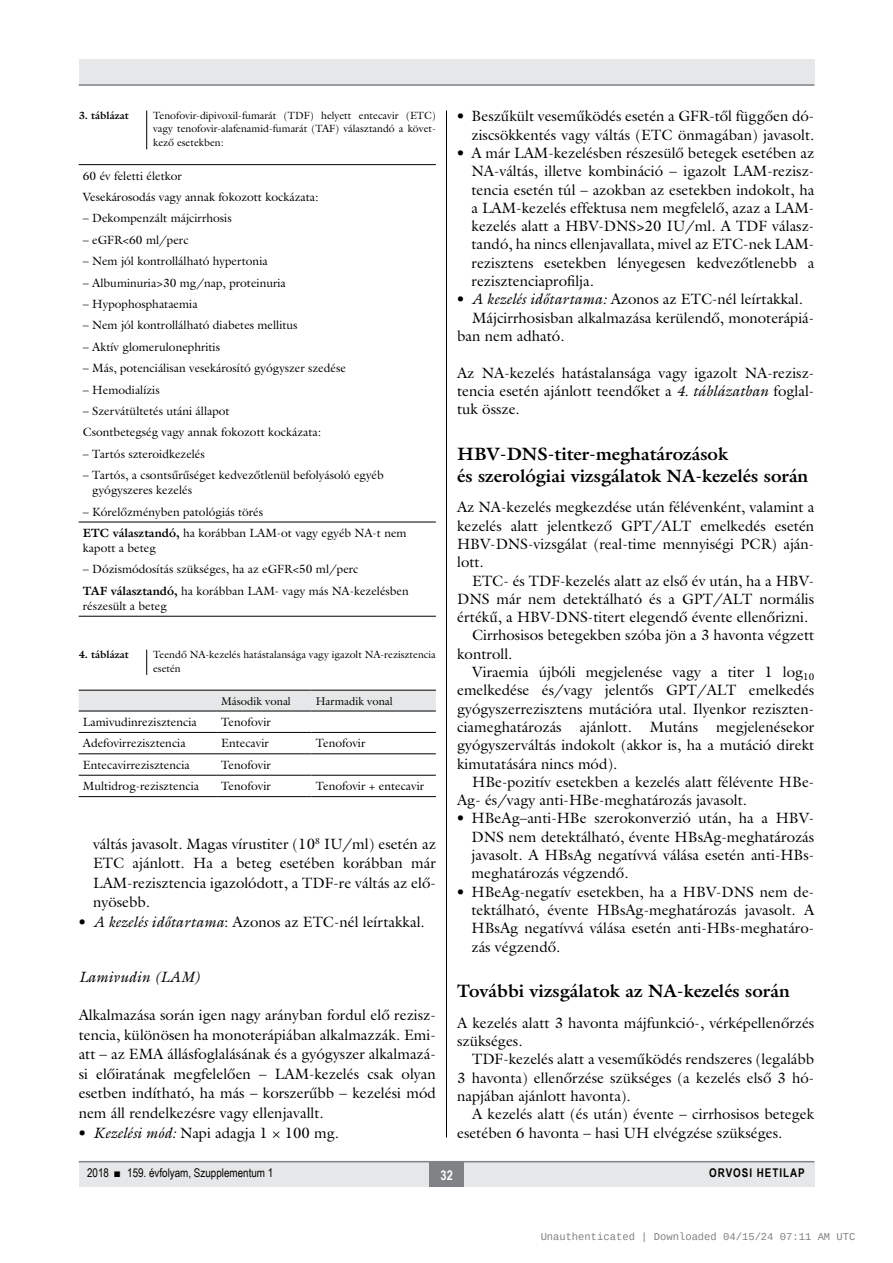
<style>
.page{position:relative;width:893px;height:1263px;background:#fff}
.page>*{position:absolute;margin:0;border:0;box-sizing:border-box;transform-origin:0 0}
.alcimbold{font:700 18px/21.9px "Galliard Reg";color:#000}
.Body_tompa{font:15px/18.3px "Galliard Reg";color:#000;text-align:justify}
.Body_Text{font:15px/18.3px "Galliard Reg";color:#000}
.cim_3{font:italic 15px "Galliard Reg";color:#000}
.t1{font:700 13.5px "Arial Narrow";color:#fff}
.tabla{font:12px/15px "Galliard Reg";color:#000}
.t2{font:12px "Arial Narrow";color:#000}
.t3{font:700 12px "Arial Narrow";letter-spacing:.08em;color:#000}
.tablafej{font:11.25px "Galliard Reg";color:#000}
.kepalairas2{font:10.5px/13.5px "Galliard Reg";color:#000;text-align:justify}
.t4{font:10.5px "Liberation Mono";color:rgb(0 0 0/.5)}
.kepalairas1{font:700 10.5px "Galliard Reg";color:#000}
.s1{font-weight:700}
.s2{font-style:italic}
</style>
<div class="page">
<div style="left:79px;top:1161px;width:735px;height:25px;background:#e6e7e8"></div>
<hr style="left:79px;top:1161px;width:735px;height:1px;background:#808285">
<div style="left:430px;top:1161px;width:34px;height:25px;background:#808285"></div>
<div style="left:79px;top:60px;width:735px;height:25px;background:#e6e7e8"></div>
<hr style="left:79px;top:84px;width:735px;height:2px;background:#808285">
<hr style="left:446px;top:111px;width:1px;height:1026px;background:#000">
<hr style="left:146px;top:111px;width:1px;height:38px;background:#000">
<hr style="left:79px;top:522px;width:357px;height:1px;background:#000">
<hr style="left:79px;top:164px;width:357px;height:1px;background:#000">
<hr style="left:79px;top:616px;width:357px;height:1px;background:#000">
<svg style="left:146px;top:650px;width:1px;height:25px"></svg>
<div style="left:79px;top:691px;width:357px;height:20px;background:#e6e7e8"></div>
<hr style="left:79px;top:732px;width:138px;height:1px;background:#000">
<hr style="left:217px;top:732px;width:94px;height:1px;background:#000">
<hr style="left:311px;top:732px;width:125px;height:1px;background:#000">
<hr style="left:79px;top:753px;width:138px;height:1px;background:#000">
<hr style="left:217px;top:753px;width:94px;height:1px;background:#000">
<hr style="left:311px;top:753px;width:125px;height:1px;background:#000">
<hr style="left:79px;top:775px;width:138px;height:1px;background:#000">
<hr style="left:217px;top:775px;width:94px;height:1px;background:#000">
<hr style="left:311px;top:775px;width:125px;height:1px;background:#000">
<hr style="left:79px;top:796px;width:138px;height:1px;background:#000">
<hr style="left:217px;top:796px;width:94px;height:1px;background:#000">
<hr style="left:311px;top:796px;width:125px;height:1px;background:#000">
<hr style="left:79px;top:690px;width:138px;height:1px;background:#000">
<hr style="left:217px;top:690px;width:94px;height:1px;background:#000">
<hr style="left:311px;top:690px;width:125px;height:1px;background:#000">
<hr style="left:79px;top:711px;width:138px;height:1px;background:#000">
<hr style="left:217px;top:711px;width:94px;height:1px;background:#000">
<hr style="left:311px;top:711px;width:125px;height:1px;background:#000">
<p class="kepalairas1" style="left:79px;top:109px;width:52px">3. táblázat</p>
<p class="kepalairas2" style="left:153px;top:109px;width:284px">Tenofovir-dipivoxil-fumarát (TDF) helyett entecavir (ETC) vagy tenofovir-alafenamid-fumarát (TAF) választandó a követ&shy;kező esetekben:</p>
<p class="tabla" style="left:83px;top:168px;width:100px">60 év feletti életkor</p>
<p class="tabla" style="left:83px;top:189px;width:237px">Vesekárosodás vagy annak fokozott kockázata:</p>
<p class="tabla" style="left:83px;top:211px;width:150px">– Dekompenzált májcirrhosis</p>
<p class="tabla" style="left:83px;top:232px;width:107px">– eGFR&lt;60 ml/perc</p>
<p class="tabla" style="left:83px;top:253px;width:186px">– Nem jól kontrollálható hypertonia</p>
<p class="tabla" style="left:83px;top:275px;width:204px">– Albuminuria&gt;30 mg/nap, proteinuria</p>
<p class="tabla" style="left:83px;top:296px;width:116px">– Hypophosphataemia</p>
<p class="tabla" style="left:83px;top:318px;width:216px">– Nem jól kontrollálható diabetes mellitus</p>
<p class="tabla" style="left:83px;top:339px;width:139px">– Aktív glomerulonephritis</p>
<p class="tabla" style="left:83px;top:360px;width:264px">– Más, potenciálisan vesekárosító gyógyszer szedése</p>
<p class="tabla" style="left:83px;top:382px;width:78px">– Hemodialízis</p>
<p class="tabla" style="left:83px;top:403px;width:148px">– Szervátültetés utáni állapot</p>
<p class="tabla" style="left:83px;top:425px;width:240px">Csontbetegség vagy annak fokozott kockázata:</p>
<p class="tabla" style="left:83px;top:446px;width:123px">– Tartós szteroidkezelés</p>
<p class="tabla" style="left:92px;top:467px;width:293px;text-indent:-9px">– Tartós, a csontsűrűséget kedvezőtlenül befolyásoló egyéb gyógyszeres kezelés</p>
<p class="tabla" style="left:83px;top:504px;width:182px">– Kórelőzményben patológiás törés</p>
<p class="tabla" style="left:83px;top:525px;width:325px"><span class="s1">ETC választandó,</span> ha korábban LAM-ot vagy egyéb NA-t nem kapott a beteg</p>
<p class="tabla" style="left:83px;top:562px;width:277px">– Dózismódosítás szükséges, ha az eGFR&lt;50 ml/perc</p>
<p class="tabla" style="left:83px;top:583px;width:327px"><span class="s1">TAF választandó,</span> ha korábban LAM- vagy más NA-kezelésben részesült a beteg</p>
<p class="kepalairas1" style="left:79px;top:648px;width:52px">4. táblázat</p>
<p class="kepalairas2" style="left:153px;top:647px;width:284px">Teendő NA-kezelés hatástalansága vagy igazolt NA-rezisztencia esetén</p>
<p class="tablafej" style="left:221px;top:694px;width:71px">Második vonal</p>
<p class="tablafej" style="left:316px;top:694px;width:79px">Harmadik vonal</p>
<p class="tabla" style="left:83px;top:714px;width:115px">Lamivudinrezisztencia</p>
<p class="tabla" style="left:221px;top:714px;width:51px">Tenofovir</p>
<p class="tabla" style="left:83px;top:736px;width:104px">Adefovirrezisztencia</p>
<p class="tabla" style="left:221px;top:736px;width:49px">Entecavir</p>
<p class="tabla" style="left:316px;top:736px;width:51px">Tenofovir</p>
<p class="tabla" style="left:83px;top:757px;width:108px">Entecavirrezisztencia</p>
<p class="tabla" style="left:221px;top:757px;width:51px">Tenofovir</p>
<p class="tabla" style="left:83px;top:778px;width:118px">Multidrog-rezisztencia</p>
<p class="tabla" style="left:221px;top:778px;width:51px">Tenofovir</p>
<p class="tabla" style="left:316px;top:778px;width:110px">Tenofovir + entecavir</p>
<p class="Body_tompa" style="left:93px;top:833px;width:344px;line-height:19.6px">váltás javasolt. Magas vírustiter (10<sup>8</sup> IU/ml) esetén az ETC ajánlott. Ha a beteg esetében korábban már LAM-rezisztencia igazolódott, a TDF-re váltás az elő&shy;nyösebb.</p>
<p class="Body_tompa" style="left:79px;top:912px;width:348px"><span class="s1">•</span> <span class="s2">A kezelés időtartama</span>: Azonos az ETC-nél leírtakkal.</p>
<p class="cim_3" style="left:79px;top:968px;width:123px">Lamivudin (LAM)</p>
<p class="Body_tompa" style="left:79px;top:1005px;width:359px;line-height:19.6px">Alkalmazása során igen nagy arányban fordul elő rezisz&shy;tencia, különösen ha monoterápiában alkalmazzák. Emi&shy;att – az EMA állásfoglalásának és a gyógyszer alkalmazá&shy;si előiratának megfelelően – LAM-kezelés csak olyan esetben indítható, ha más – korszerűbb – kezelési mód nem áll rendelkezésre vagy ellenjavallt.</p>
<p class="Body_tompa" style="left:79px;top:1123px;width:262px"><span class="s1">•</span> <span class="s2">Kezelési mód:</span> Napi adagja 1 × 100 mg.</p>
<p class="Body_tompa" style="left:457px;top:107px;width:359px;text-align:right"><span class="s1">•</span> Beszűkült veseműködés esetén a GFR-től függően dó&shy;ziscsökkentés vagy váltás (ETC önmagában) javasolt.</p>
<p class="Body_tompa" style="left:471px;top:143px;width:344px;text-indent:-14px"><span class="s1">•</span> A már LAM-kezelésben részesülő betegek esetében az NA-váltás, illetve kombináció – igazolt LAM-rezisz&shy;tencia esetén túl – azokban az esetekben indokolt, ha a LAM-kezelés effektusa nem megfelelő, azaz a LAM&shy;kezelés alatt a HBV-DNS&gt;20 IU/ml. A TDF válasz&shy;tandó, ha nincs ellenjavallata, mivel az ETC-nek LAM&shy;rezisztens esetekben lényegesen kedvezőtlenebb a rezisztenciaprofilja.</p>
<p class="Body_tompa" style="left:457px;top:290px;width:347px"><span class="s1">•</span> <span class="s2">A kezelés időtartama:</span> Azonos az ETC-nél leírtakkal.</p>
<p class="Body_Text" style="left:457px;top:308px;width:359px;text-indent:15px">Májcirrhosisban alkalmazása kerülendő, monoterápiá&shy;ban nem adható.</p>
<p class="Body_tompa" style="left:457px;top:363px;width:359px">Az NA-kezelés hatástalansága vagy igazolt NA-rezisz&shy;tencia esetén ajánlott teendőket a <span class="s2">4. táblázatban</span> foglal&shy;tuk össze.</p>
<p class="alcimbold" style="left:457px;top:443px;width:353px">HBV-DNS-titer-meghatározások<br>és szerológiai vizsgálatok NA-kezelés során</p>
<p class="Body_tompa" style="left:457px;top:498px;width:359px">Az NA-kezelés megkezdése után félévenként, valamint a kezelés alatt jelentkező GPT/ALT emelkedés esetén HBV-DNS-vizsgálat (real-time mennyiségi PCR) aján&shy;lott.</p>
<p class="Body_Text" style="left:457px;top:571px;width:359px;text-align:justify;text-indent:15px">ETC- és TDF-kezelés alatt az első év után, ha a HBV-DNS már nem detektálható és a GPT/ALT normális értékű, a HBV-DNS-titert elegendő évente ellenőrizni.</p>
<p class="Body_Text" style="left:457px;top:626px;width:359px;text-indent:15px">Cirrhosisos betegekben szóba jön a 3 havonta végzett kontroll.</p>
<p class="Body_Text" style="left:457px;top:662px;width:359px;text-indent:15px">Viraemia újbóli megjelenése vagy a titer 1 log<sub>10 </sub>emelkedése és/vagy jelentős GPT/ALT emelkedés gyógyszerrezisztens mutációra utal. Ilyenkor reziszten&shy;ciameghatározás ajánlott. Mutáns megjelenésekor gyógyszerváltás indokolt (akkor is, ha a mutáció direkt kimutatására nincs mód).</p>
<p class="Body_Text" style="left:457px;top:772px;width:359px;text-indent:15px">HBe-pozitív esetekben a kezelés alatt félévente HBe-<br>Ag- és/vagy anti-HBe-meghatározás javasolt.</p>
<p class="Body_tompa" style="left:471px;top:809px;width:344px;text-indent:-14px"><span class="s1">•</span> HBeAg–anti-HBe szerokonverzió után, ha a HBV-DNS nem detektálható, évente HBsAg-meghatározás javasolt. A HBsAg negatívvá válása esetén anti-HBs&shy;meghatározás végzendő.</p>
<p class="Body_tompa" style="left:471px;top:882px;width:344px;text-indent:-14px"><span class="s1">•</span> HBeAg-negatív esetekben, ha a HBV-DNS nem de&shy;tektálható, évente HBsAg-meghatározás javasolt. A HBsAg negatívvá válása esetén anti-HBs-meghatáro&shy;zás végzendő.</p>
<p class="alcimbold" style="left:457px;top:980px;width:334px">További vizsgálatok az NA-kezelés során</p>
<p class="Body_tompa" style="left:457px;top:1013px;width:359px">A kezelés alatt 3 havonta májfunkció-, vérképellenőrzés szükséges.</p>
<p class="Body_Text" style="left:457px;top:1050px;width:359px;text-align:justify;text-indent:15px">TDF-kezelés alatt a veseműködés rendszeres (legalább 3 havonta) ellenőrzése szükséges (a kezelés első 3 hó&shy;napjában ajánlott havonta).</p>
<p class="Body_Text" style="left:457px;top:1105px;width:359px;text-indent:15px">A kezelés alatt (és után) évente – cirrhosisos betegek esetében 6 havonta – hasi UH elvégzése szükséges.</p>
<p class="t2" style="left:87px;top:1164px;width:188px">2018 ■ 159. évfolyam, Szupplementum 1</p>
<p class="t1" style="left:441px;top:1165px;width:14px">32</p>
<p class="t3" style="left:709px;top:1164px;width:97px">ORVOSI HETILAP</p>
<p class="t4" style="left:540px;top:1232px;width:316px">Unauthenticated | Downloaded 04/15/24 07:11 AM UTC</p>
</div>
